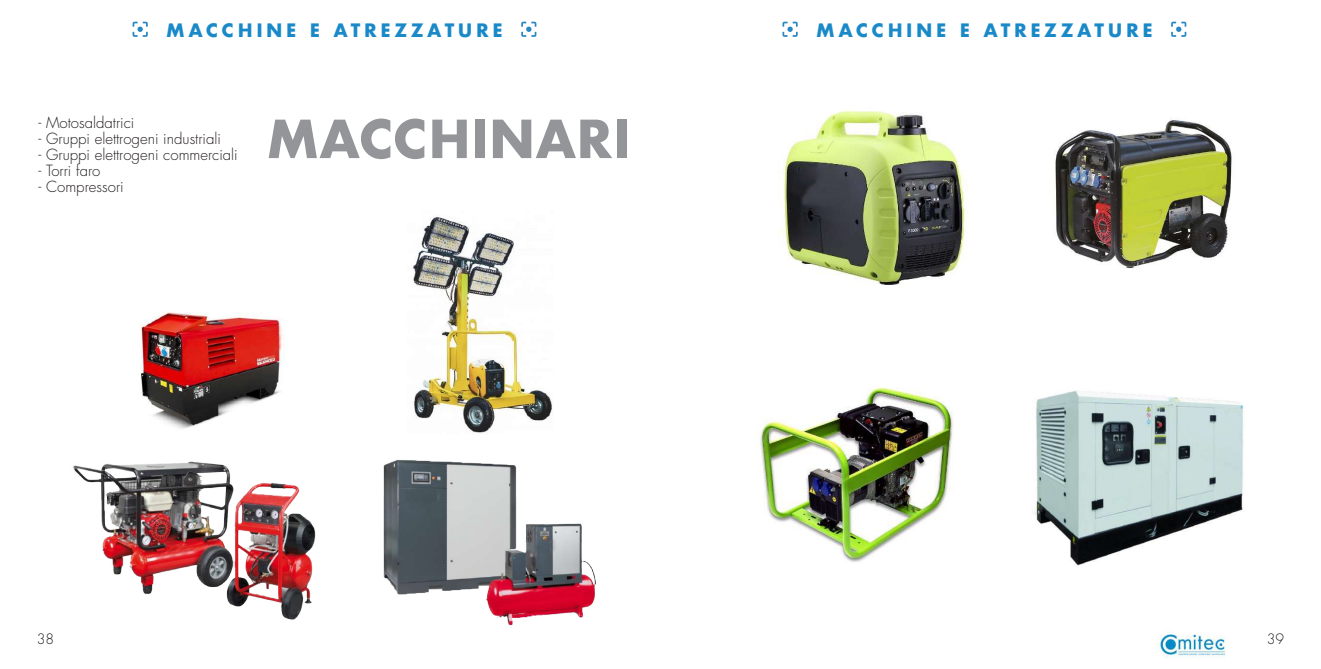
<style>
.page{position:relative;width:1321px;height:669px;background:#fff}
.page>*{position:absolute;margin:0;border:0;box-sizing:border-box;transform-origin:0 0}
.t1{font:700 51px "Futura";color:#939598}
.t2{font:700 18px "Futura";letter-spacing:.2em;color:#1a89c8}
.t3{font:300 15px "Futura Std";color:#231f20}
.t4{font:300 14px "Futura Std";color:#231f20}
</style>
<div class="page">
<img style="left:1158px;top:633px;width:68px;height:24px">
<img style="left:383px;top:459px;width:213px;height:167px">
<img style="left:73px;top:461px;width:243px;height:159px">
<img style="left:140px;top:312px;width:144px;height:117px">
<img style="left:413px;top:217px;width:140px;height:216px">
<svg style="left:133px;top:22px;width:15px;height:15px"></svg>
<svg style="left:521px;top:22px;width:15px;height:15px"></svg>
<img style="left:778px;top:110px;width:190px;height:175px">
<img style="left:1055px;top:118px;width:177px;height:150px">
<img style="left:760px;top:387px;width:194px;height:175px">
<img style="left:1032px;top:391px;width:212px;height:175px">
<svg style="left:782px;top:22px;width:16px;height:15px"></svg>
<svg style="left:1171px;top:22px;width:15px;height:15px"></svg>
<p class="t2" style="left:166px;top:17px;width:338px">MACCHINE E ATREZZATURE</p>
<p class="t2" style="left:816px;top:17px;width:338px">MACCHINE E ATREZZATURE</p>
<p class="t3" style="left:39px;top:113px;width:97px">- Motosaldatrici</p>
<p class="t3" style="left:39px;top:129px;width:184px">- Gruppi elettrogeni industriali</p>
<p class="t3" style="left:39px;top:145px;width:201px">- Gruppi elettrogeni commerciali</p>
<p class="t3" style="left:39px;top:161px;width:63px">- Torri faro</p>
<p class="t3" style="left:39px;top:177px;width:87px">- Compressori</p>
<h1 class="t1" style="left:266px;top:102px;width:366px">MACCHINARI</h1>
<p class="t4" style="left:37px;top:630px;width:19px">38</p>
<p class="t4" style="left:1267px;top:630px;width:19px">39</p>
</div>
